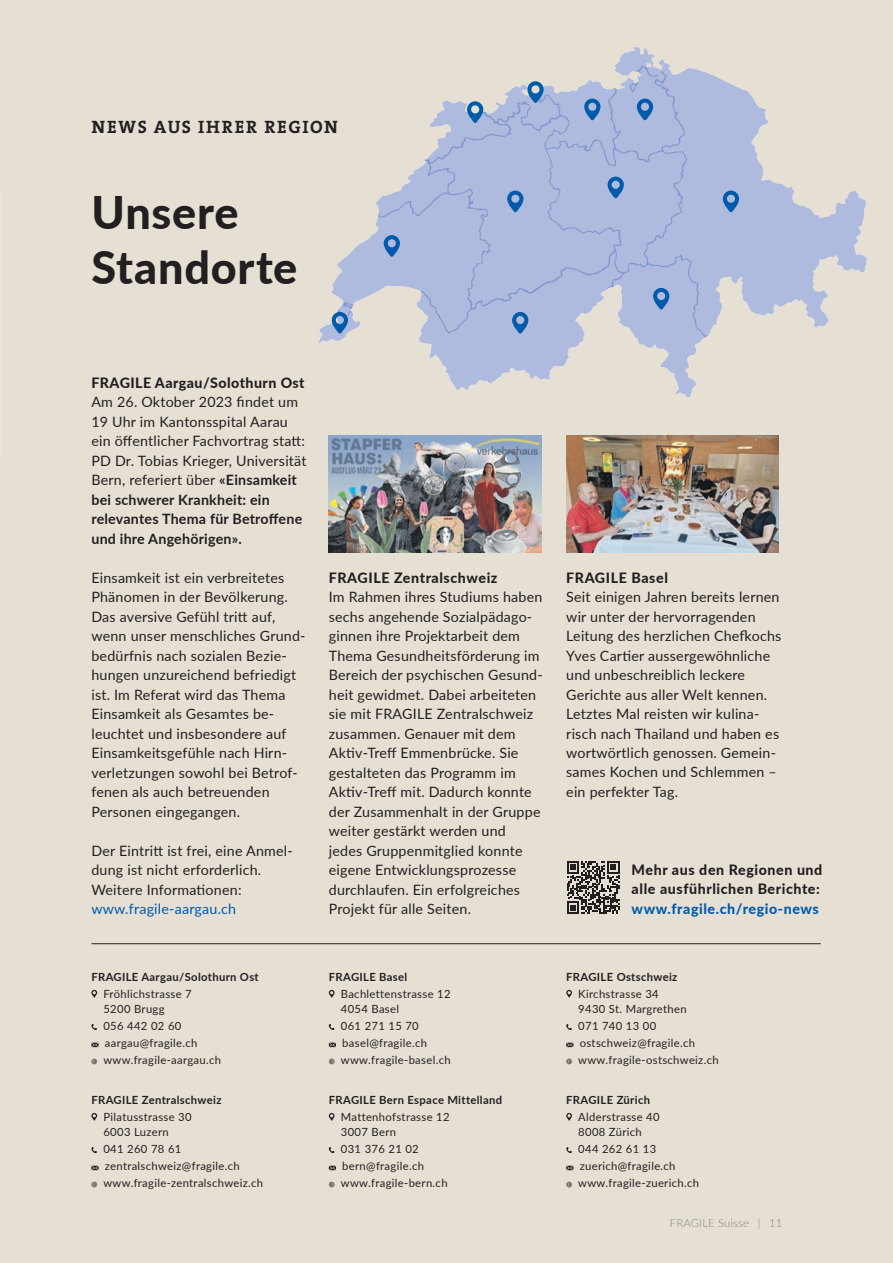
<style>
.page{position:relative;width:893px;height:1263px;background:#e6e0d4}
.page>*{position:absolute;margin:0;border:0;box-sizing:border-box;transform-origin:0 0}
.t1{font:800 45px/55.5px "Lato";letter-spacing:.015em;color:#231f20}
.t2{font:700 18px "The Serif";letter-spacing:.095em;color:#231f20}
.t3{font:14.25px/19.5px "Lato";letter-spacing:.015em;color:#231f20}
.t4{font:800 14.25px/19.5px "Lato";letter-spacing:.04em;color:#231f20}
.t5{font:800 14.25px "Lato";letter-spacing:.04em;color:#015aaa}
.t6{font:14.25px "Lato";letter-spacing:.015em;color:#015aaa}
.t7{font:11.25px/17.1px "Lato";letter-spacing:.03em;color:#231f20}
.t8{font:700 11.25px "Lato";letter-spacing:.03em;color:#231f20}
.t9{font:300 11.25px "Lato";letter-spacing:.015em;color:#808285}
.s1{font-weight:700}
</style>
<div class="page">
<hr style="left:91px;top:943px;width:730px;height:1px;background:#231f20">
<svg style="left:91px;top:990px;width:6px;height:8px"></svg>
<svg style="left:91px;top:1024px;width:6px;height:6px"></svg>
<svg style="left:91px;top:1043px;width:8px;height:4px"></svg>
<svg style="left:91px;top:1059px;width:6px;height:5px"></svg>
<svg style="left:329px;top:990px;width:6px;height:8px"></svg>
<svg style="left:329px;top:1024px;width:6px;height:6px"></svg>
<svg style="left:329px;top:1043px;width:7px;height:4px"></svg>
<svg style="left:329px;top:1059px;width:6px;height:5px"></svg>
<svg style="left:566px;top:990px;width:6px;height:8px"></svg>
<svg style="left:566px;top:1024px;width:6px;height:6px"></svg>
<svg style="left:566px;top:1043px;width:7px;height:4px"></svg>
<svg style="left:566px;top:1059px;width:6px;height:5px"></svg>
<svg style="left:91px;top:1113px;width:6px;height:8px"></svg>
<svg style="left:91px;top:1147px;width:6px;height:6px"></svg>
<svg style="left:91px;top:1166px;width:8px;height:4px"></svg>
<svg style="left:91px;top:1182px;width:6px;height:5px"></svg>
<svg style="left:329px;top:1113px;width:6px;height:8px"></svg>
<svg style="left:329px;top:1147px;width:6px;height:6px"></svg>
<svg style="left:329px;top:1166px;width:7px;height:4px"></svg>
<svg style="left:329px;top:1182px;width:6px;height:5px"></svg>
<svg style="left:566px;top:1113px;width:6px;height:8px"></svg>
<svg style="left:566px;top:1147px;width:6px;height:6px"></svg>
<svg style="left:566px;top:1166px;width:7px;height:4px"></svg>
<svg style="left:566px;top:1182px;width:6px;height:5px"></svg>
<svg style="left:708px;top:73px;width:159px;height:262px"></svg>
<svg style="left:723px;top:191px;width:16px;height:21px"></svg>
<svg style="left:318px;top:47px;width:387px;height:350px"></svg>
<img style="left:329px;top:435px;width:212px;height:117px">
<img style="left:566px;top:435px;width:213px;height:117px">
<svg style="left:567px;top:861px;width:53px;height:53px"></svg>
<p class="t2" style="left:92px;top:112px;width:248px">NEWS AUS IHRER REGION</p>
<h1 class="t1" style="left:91px;top:183px;width:207px">Unsere<br>Standorte</h1>
<p class="t4" style="left:91px;top:372px;width:215px">FRAGILE Aargau/Solothurn Ost</p>
<p class="t3" style="left:91px;top:392px;width:217px">Am 26. Oktober 2023 findet um<br>19 Uhr im Kantonsspital Aarau ein öffentlicher Fachvortrag statt:<br>PD Dr. Tobias Krieger, Universität<br>Bern, referiert über <span class="s1">«Einsamkeit bei schwerer Krankheit: ein relevantes Thema für Betroffene und ihre Angehörigen».</span></p>
<p class="t3" style="left:91px;top:567px;width:216px">Einsamkeit ist ein verbreitetes<br>Phänomen in der Bevölkerung.<br>Das aversive Gefühl tritt auf, wenn unser menschliches Grund&shy;bedürfnis nach sozialen Bezie&shy;hungen unzureichend befriedigt ist. Im Referat wird das Thema<br>Einsamkeit als Gesamtes be&shy;leuchtet und insbesondere auf<br>Einsamkeitsgefühle nach Hirn&shy;verletzungen sowohl bei Betrof&shy;fenen als auch betreuenden<br>Personen eingegangen.</p>
<p class="t3" style="left:91px;top:840px;width:203px">Der Eintritt ist frei, eine Anmel&shy;dung ist nicht erforderlich.<br>Weitere Informationen:</p>
<p class="t6" style="left:91px;top:899px;width:146px">www.fragile-aargau.ch</p>
<p class="t4" style="left:329px;top:567px;width:170px">FRAGILE Zentralschweiz</p>
<p class="t3" style="left:329px;top:587px;width:215px">Im Rahmen ihres Studiums haben sechs angehende Sozialpädago&shy;ginnen ihre Projektarbeit dem<br>Thema Gesundheitsförderung im<br>Bereich der psychischen Gesund&shy;heit gewidmet. Dabei arbeiteten sie mit FRAGILE Zentralschweiz zusammen. Genauer mit dem<br>Aktiv-Treff Emmenbrücke. Sie gestalteten das Programm im<br>Aktiv-Treff mit. Dadurch konnte der Zusammenhalt in der Gruppe weiter gestärkt werden und jedes Gruppenmitglied konnte eigene Entwicklungsprozesse durchlaufen. Ein erfolgreiches<br>Projekt für alle Seiten.</p>
<p class="t8" style="left:91px;top:968px;width:169px">FRAGILE Aargau/Solothurn Ost</p>
<p class="t7" style="left:103px;top:986px;width:90px;line-height:15px">Fröhlichstrasse 7<br>5200 Brugg</p>
<p class="t7" style="left:103px;top:1017px;width:119px">056 442 02 60 aargau@fragile.ch www.fragile-aargau.ch</p>
<p class="t8" style="left:91px;top:1091px;width:132px">FRAGILE Zentralschweiz</p>
<p class="t7" style="left:103px;top:1109px;width:90px;line-height:15px">Pilatusstrasse 30<br>6003 Luzern</p>
<p class="t7" style="left:103px;top:1140px;width:161px">041 260 78 61 zentralschweiz@fragile.ch www.fragile-zentralschweiz.ch</p>
<p class="t8" style="left:329px;top:968px;width:80px">FRAGILE Basel</p>
<p class="t7" style="left:341px;top:986px;width:111px;line-height:15px">Bachlettenstrasse 12<br>4054 Basel</p>
<p class="t7" style="left:341px;top:1017px;width:111px">061 271 15 70 basel@fragile.ch www.fragile-basel.ch</p>
<p class="t8" style="left:329px;top:1091px;width:175px">FRAGILE Bern Espace Mittelland</p>
<p class="t7" style="left:341px;top:1109px;width:110px;line-height:15px">Mattenhofstrasse 12<br>3007 Bern</p>
<p class="t7" style="left:341px;top:1140px;width:108px">031 376 21 02 bern@fragile.ch www.fragile-bern.ch</p>
<p class="t4" style="left:566px;top:567px;width:103px">FRAGILE Basel</p>
<p class="t3" style="left:566px;top:586px;width:217px">Seit einigen Jahren bereits lernen wir unter der hervorragenden<br>Leitung des herzlichen Chefkochs<br>Yves Cartier aussergewöhnliche und unbeschreiblich leckere<br>Gerichte aus aller Welt kennen.<br>Letztes Mal reisten wir kulina&shy;risch nach Thailand und haben es wortwörtlich genossen. Gemein&shy;sames Kochen und Schlemmen – ein perfekter Tag.</p>
<p class="t4" style="left:632px;top:859px;width:192px">Mehr aus den Regionen und alle ausführlichen Berichte:</p>
<p class="t5" style="left:632px;top:898px;width:189px">www.fragile.ch/regio-news</p>
<p class="t8" style="left:566px;top:968px;width:113px">FRAGILE Ostschweiz</p>
<p class="t7" style="left:578px;top:986px;width:110px;line-height:15px">Kirchstrasse 34<br>9430 St. Margrethen</p>
<p class="t7" style="left:578px;top:1017px;width:142px">071 740 13 00 ostschweiz@fragile.ch www.fragile-ostschweiz.ch</p>
<p class="t8" style="left:566px;top:1091px;width:85px">FRAGILE Zürich</p>
<p class="t7" style="left:578px;top:1109px;width:83px;line-height:15px">Alderstrasse 40<br>8008 Zürich</p>
<p class="t7" style="left:578px;top:1140px;width:122px">044 262 61 13 zuerich@fragile.ch www.fragile-zuerich.ch</p>
<p class="t9" style="left:670px;top:1214px;width:114px">FRAGILE Suisse | 11</p>
</div>
